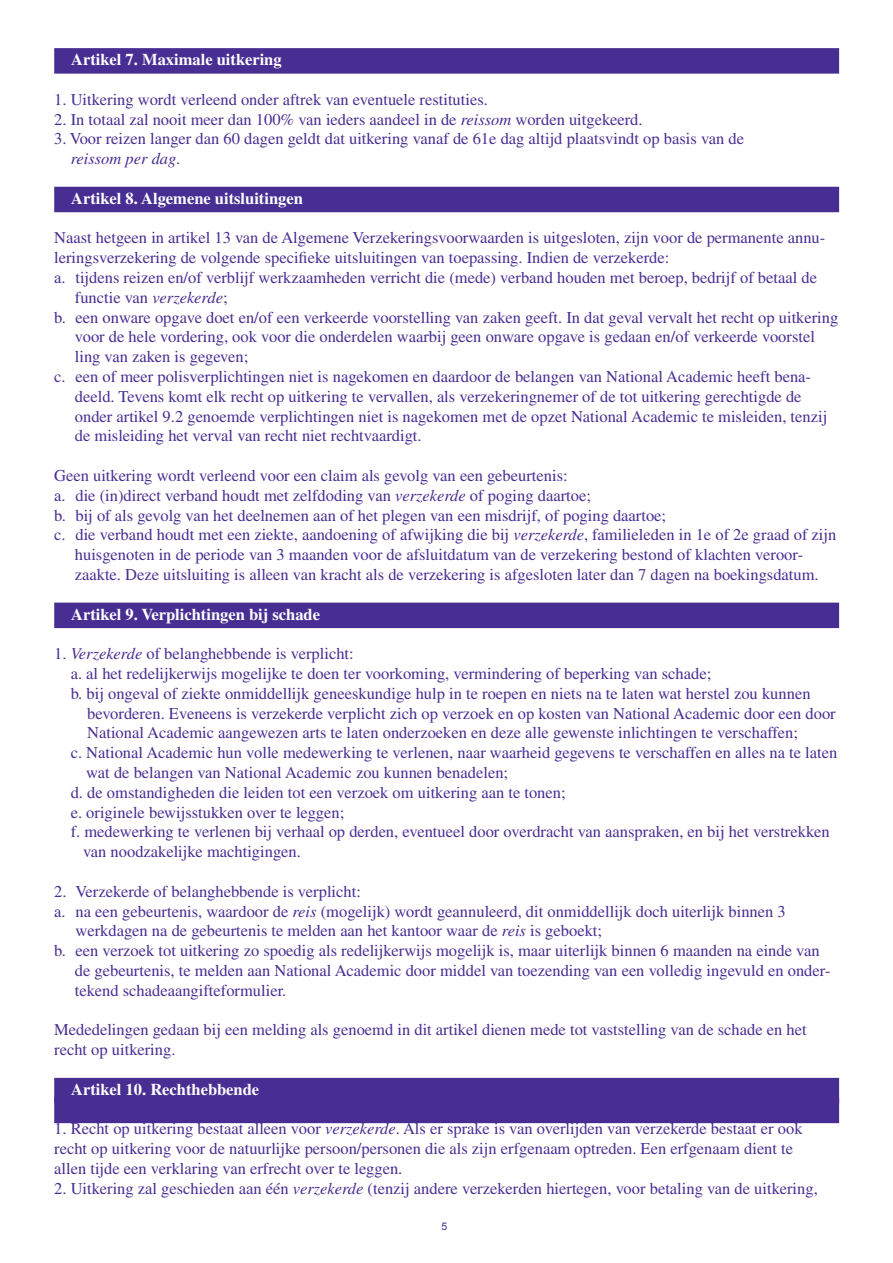
<style>
.page{position:relative;width:893px;height:1263px;background:#fff}
.page>*{position:absolute;margin:0;border:0;box-sizing:border-box;transform-origin:0 0}
.t1{font:16.5px/19.8px "Times LT Std";color:#482e92}
.Paragraph_Style_2{font:700 16.5px "Times LT Std";color:#fff}
.t2{font:italic 16.5px "Times LT Std";color:#482e92}
.t3{font:10.5px "Arial";color:#482e92}
.s1{font-style:italic}
.s2{font-style:normal}
</style>
<div class="page">
<div style="left:54px;top:48px;width:785px;height:26px;background:#482e92"></div>
<div style="left:54px;top:187px;width:785px;height:25px;background:#482e92"></div>
<div style="left:54px;top:603px;width:785px;height:25px;background:#482e92"></div>
<div style="left:54px;top:1078px;width:785px;height:25px;background:#482e92"></div>
<div style="left:54px;top:1098px;width:785px;height:25px;background:#482e92"></div>
<p class="Paragraph_Style_2" style="left:71px;top:50px;width:212px">Artikel 7. Maximale uitkering</p>
<p class="t1" style="left:54px;top:89px;width:435px">1. Uitkering wordt verleend onder aftrek van eventuele restituties.</p>
<p class="t1" style="left:54px;top:109px;width:590px">2. In totaal zal nooit meer dan 100% van ieders aandeel in de <span class="s1">reissom</span> worden uitgekeerd.</p>
<p class="t1" style="left:54px;top:129px;width:691px">3. Voor reizen langer dan 60 dagen geldt dat uitkering vanaf de 61e dag altijd plaatsvindt op basis van de</p>
<p class="t2" style="left:71px;top:150px;width:111px">reissom per dag<span class="s2">.</span></p>
<p class="Paragraph_Style_2" style="left:71px;top:188px;width:233px">Artikel 8. Algemene uitsluitingen</p>
<p class="t1" style="left:54px;top:228px;width:773px">Naast hetgeen in artikel 13 van de Algemene Verzekeringsvoorwaarden is uitgesloten, zijn voor de permanente annu&shy;leringsverzekering de volgende specifieke uitsluitingen van toepassing. Indien de verzekerde:</p>
<p class="t1" style="left:75px;top:267px;width:744px;text-indent:-21px">a. tijdens reizen en/of verblijf werkzaamheden verricht die (mede) verband houden met beroep, bedrijf of betaal de functie van <span class="s1">verzekerde</span>;</p>
<p class="t1" style="left:75px;top:307px;width:765px;text-indent:-21px">b. een onware opgave doet en/of een verkeerde voorstelling van zaken geeft. In dat geval vervalt het recht op uitkering voor de hele vordering, ook voor die onderdelen waarbij geen onware opgave is gedaan en/of verkeerde voorstel ling van zaken is gegeven;</p>
<p class="t1" style="left:75px;top:366px;width:754px;text-indent:-21px">c. een of meer polisverplichtingen niet is nagekomen en daardoor de belangen van National Academic heeft bena&shy;deeld. Tevens komt elk recht op uitkering te vervallen, als verzekeringnemer of de tot uitkering gerechtigde de onder artikel 9.2 genoemde verplichtingen niet is nagekomen met de opzet National Academic te misleiden, tenzij de misleiding het verval van recht niet rechtvaardigt.</p>
<p class="t1" style="left:54px;top:465px;width:515px">Geen uitkering wordt verleend voor een claim als gevolg van een gebeurtenis:</p>
<p class="t1" style="left:54px;top:485px;width:538px">a. die (in)direct verband houdt met zelfdoding van <span class="s1">verzekerde</span> of poging daartoe;</p>
<p class="t1" style="left:54px;top:505px;width:613px">b. bij of als gevolg van het deelnemen aan of het plegen van een misdrijf, of poging daartoe;</p>
<p class="t1" style="left:75px;top:525px;width:763px;text-indent:-21px">c. die verband houdt met een ziekte, aandoening of afwijking die bij <span class="s1">verzekerde</span>, familieleden in 1e of 2e graad of zijn huisgenoten in de periode van 3 maanden voor de afsluitdatum van de verzekering bestond of klachten veroor&shy;zaakte. Deze uitsluiting is alleen van kracht als de verzekering is afgesloten later dan 7 dagen na boekingsdatum.</p>
<p class="Paragraph_Style_2" style="left:71px;top:604px;width:250px">Artikel 9. Verplichtingen bij schade</p>
<p class="t1" style="left:54px;top:644px;width:301px">1. <span class="s1">Verzekerde</span> of belanghebbende is verplicht:</p>
<p class="t1" style="left:71px;top:663px;width:642px">a. al het redelijkerwijs mogelijke te doen ter voorkoming, vermindering of beperking van schade;</p>
<p class="t1" style="left:87px;top:683px;width:750px;text-indent:-16px">b. bij ongeval of ziekte onmiddellijk geneeskundige hulp in te roepen en niets na te laten wat herstel zou kunnen bevorderen. Eveneens is verzekerde verplicht zich op verzoek en op kosten van National Academic door een door<br>National Academic aangewezen arts te laten onderzoeken en deze alle gewenste inlichtingen te verschaffen;</p>
<p class="t1" style="left:86px;top:743px;width:753px;text-indent:-16px">c. National Academic hun volle medewerking te verlenen, naar waarheid gegevens te verschaffen en alles na te laten wat de belangen van National Academic zou kunnen benadelen;</p>
<p class="t1" style="left:71px;top:782px;width:496px">d. de omstandigheden die leiden tot een verzoek om uitkering aan te tonen;</p>
<p class="t1" style="left:71px;top:802px;width:275px">e. originele bewijsstukken over te leggen;</p>
<p class="t1" style="left:71px;top:822px;width:760px">f. medewerking te verlenen bij verhaal op derden, eventueel door overdracht van aanspraken, en bij het verstrekken</p>
<p class="t1" style="left:83px;top:842px;width:219px">van noodzakelijke machtigingen.</p>
<p class="t1" style="left:54px;top:881px;width:308px">2. Verzekerde of belanghebbende is verplicht:</p>
<p class="t1" style="left:75px;top:901px;width:712px;text-indent:-21px">a. na een gebeurtenis, waardoor de <span class="s1">reis</span> (mogelijk) wordt geannuleerd, dit onmiddellijk doch uiterlijk binnen 3 werkdagen na de gebeurtenis te melden aan het kantoor waar de <span class="s1">reis</span> is geboekt;</p>
<p class="t1" style="left:75px;top:941px;width:757px;text-indent:-21px">b. een verzoek tot uitkering zo spoedig als redelijkerwijs mogelijk is, maar uiterlijk binnen 6 maanden na einde van de gebeurtenis, te melden aan National Academic door middel van toezending van een volledig ingevuld en onder&shy;tekend schadeaangifteformulier.</p>
<p class="t1" style="left:54px;top:1020px;width:754px">Mededelingen gedaan bij een melding als genoemd in dit artikel dienen mede tot vaststelling van de schade en het recht op uitkering.</p>
<p class="Paragraph_Style_2" style="left:71px;top:1079px;width:190px">Artikel 10. Rechthebbende</p>
<p class="t1" style="left:54px;top:1119px;width:750px">1. Recht op uitkering bestaat alleen voor <span class="s1">verzekerde</span>. Als er sprake is van overlijden van verzekerde bestaat er ook</p>
<p class="t1" style="left:54px;top:1139px;width:740px">recht op uitkering voor de natuurlijke persoon/personen die als zijn erfgenaam optreden. Een erfgenaam dient te</p>
<p class="t1" style="left:54px;top:1158px;width:350px">allen tijde een verklaring van erfrecht over te leggen.</p>
<p class="t1" style="left:54px;top:1178px;width:765px">2. Uitkering zal geschieden aan één <span class="s1">verzekerde</span> (tenzij andere verzekerden hiertegen, voor betaling van de uitkering,</p>
<p class="t3" style="left:441px;top:1220px;width:7px">5</p>
</div>
